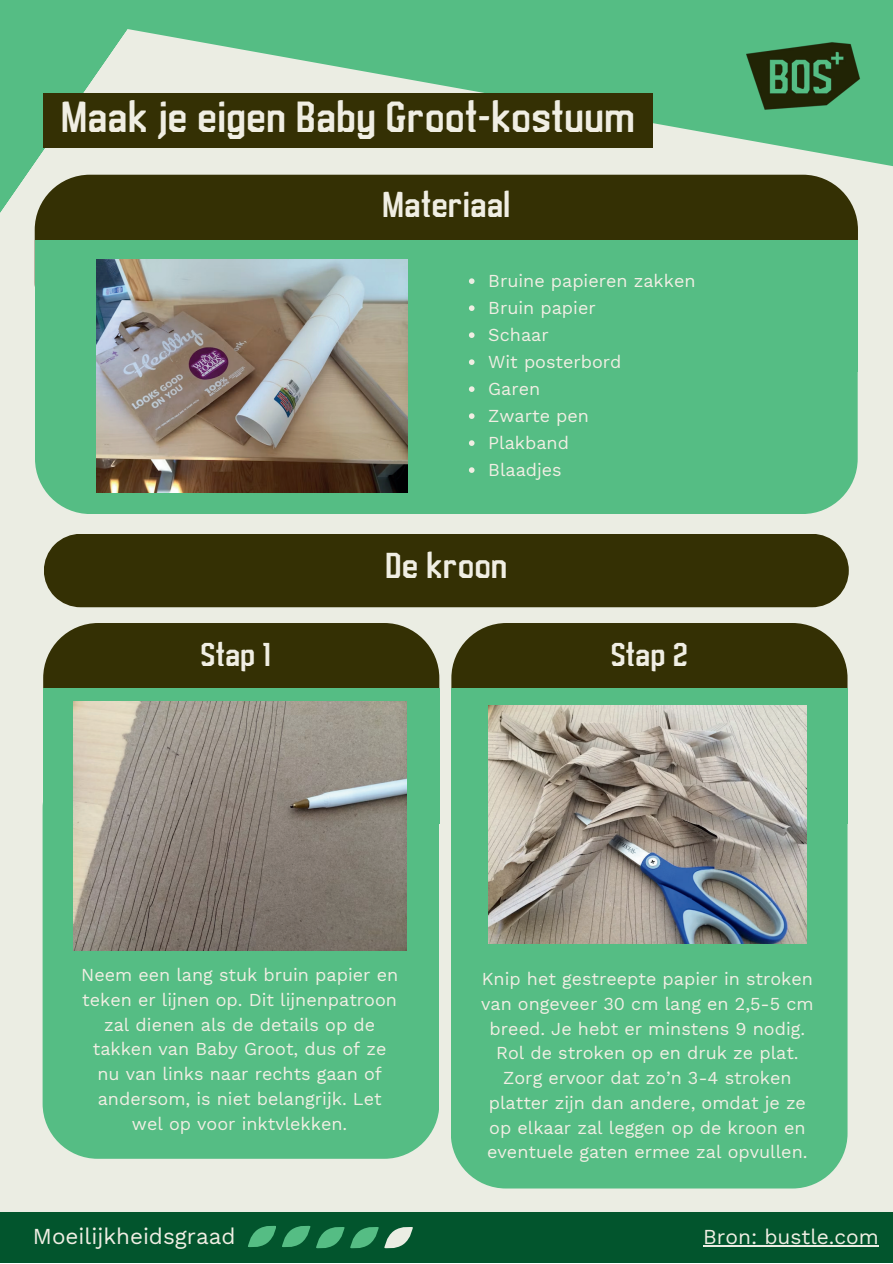
<style>
.page{position:relative;width:893px;height:1264px;background:#fff}
.page>*{position:absolute;margin:0;border:0;box-sizing:border-box;transform-origin:0 0}
.t1{font:43.5px "DR Incido Bold";color:#f0eee3}
.t2{font:36px "DR Incido Bold";color:#f0eee3}
.t3{font:33px "DR Incido Bold";color:#f0eee3}
.t4{font:22.5px "Work Sans";color:#f0eee3}
.t5{font:21px "Work Sans";color:#f0eee3}
.t6{font:18px/24.8px "Work Sans";color:#f0eee3;text-align:center}
</style>
<div class="page">
<div style="left:0;top:0;width:892px;height:1262px;background:#ebede3"></div>
<svg style="left:0;top:0;width:107px;height:287px;fill:#55bd84"></svg>
<div style="left:35px;top:175px;width:822px;height:162px;background:#343004;border-radius:55px"></div>
<div style="left:35px;top:240px;width:822px;height:49px;background:#55bd84"></div>
<div style="left:35px;top:305px;width:822px;height:209px;background:#55bd84;border-radius:55px"></div>
<div style="left:35px;top:260px;width:822px;height:112px;background:#55bd84"></div>
<svg style="left:107px;top:0;width:785px;height:216px;fill:#55bd84"></svg>
<div style="left:0;top:1211px;width:892px;height:51px;background:#02552d"></div>
<svg style="left:248px;top:1225px;width:28px;height:22px"></svg>
<svg style="left:282px;top:1225px;width:28px;height:22px"></svg>
<svg style="left:316px;top:1227px;width:28px;height:22px"></svg>
<div style="left:44px;top:94px;width:608px;height:54px;background:#343004"></div>
<svg style="left:350px;top:1227px;width:28px;height:22px"></svg>
<img style="left:741px;top:36px;width:124px;height:79px">
<img style="left:96px;top:259px;width:311px;height:233px">
<svg style="left:384px;top:1227px;width:28px;height:22px"></svg>
<div style="left:44px;top:534px;width:804px;height:73px;background:#343004"></div>
<div style="left:43px;top:623px;width:396px;height:162px;background:#343004;border-radius:55px"></div>
<div style="left:43px;top:688px;width:396px;height:49px;background:#55bd84"></div>
<div style="left:43px;top:753px;width:396px;height:405px;background:#55bd84;border-radius:55px"></div>
<div style="left:43px;top:688px;width:396px;height:120px;background:#55bd84;border-radius:55px"></div>
<img style="left:73px;top:701px;width:333px;height:249px">
<svg style="left:469px;top:278px;width:5px;height:6px"></svg>
<svg style="left:469px;top:305px;width:5px;height:6px"></svg>
<svg style="left:469px;top:332px;width:5px;height:6px"></svg>
<svg style="left:469px;top:359px;width:5px;height:6px"></svg>
<svg style="left:469px;top:386px;width:5px;height:6px"></svg>
<svg style="left:469px;top:413px;width:5px;height:6px"></svg>
<svg style="left:469px;top:440px;width:5px;height:6px"></svg>
<svg style="left:469px;top:467px;width:5px;height:6px"></svg>
<hr style="left:703px;top:1245px;width:175px;height:1px;background:#ebede3">
<div style="left:451px;top:623px;width:396px;height:162px;background:#343004;border-radius:55px"></div>
<div style="left:451px;top:688px;width:396px;height:49px;background:#55bd84"></div>
<div style="left:451px;top:753px;width:396px;height:435px;background:#55bd84;border-radius:55px"></div>
<div style="left:451px;top:688px;width:396px;height:120px;background:#55bd84;border-radius:55px"></div>
<img style="left:488px;top:705px;width:318px;height:238px">
<h1 class="t1" style="left:61px;top:92px;width:575px">Maak je eigen Baby Groot-kostuum</h1>
<h2 class="t2" style="left:382px;top:184px;width:130px">Materiaal</h2>
<p class="t6" style="left:488px;top:267px;width:209px;line-height:27px;text-align:left">Bruine papieren zakken<br>Bruin papier<br>Schaar<br>Wit posterbord<br>Garen<br>Zwarte pen<br>Plakband<br>Blaadjes</p>
<h3 class="t3" style="left:200px;top:636px;width:72px">Stap 1</h3>
<h2 class="t2" style="left:385px;top:545px;width:124px">De kroon</h2>
<h3 class="t3" style="left:610px;top:636px;width:79px">Stap 2</h3>
<p class="t6" style="left:81px;top:962px;width:318px">Neem een lang stuk bruin papier en teken er lijnen op. Dit lijnenpatroon zal dienen als de details op de takken van Baby Groot, dus of ze nu van links naar rechts gaan of andersom, is niet belangrijk. Let wel op voor inktvlekken.</p>
<p class="t6" style="left:481px;top:966px;width:334px">Knip het gestreepte papier in stroken van ongeveer 30 cm lang en 2,5-5 cm breed. Je hebt er minstens 9 nodig.<br>Rol de stroken op en druk ze plat.<br>Zorg ervoor dat zo’n 3-4 stroken platter zijn dan andere, omdat je ze op elkaar zal leggen op de kroon en eventuele gaten ermee zal opvullen.</p>
<p class="t4" style="left:33px;top:1219px;width:204px">Moeilijkheidsgraad</p>
<p class="t5" style="left:703px;top:1220px;width:177px">Bron: bustle.com</p>
</div>
